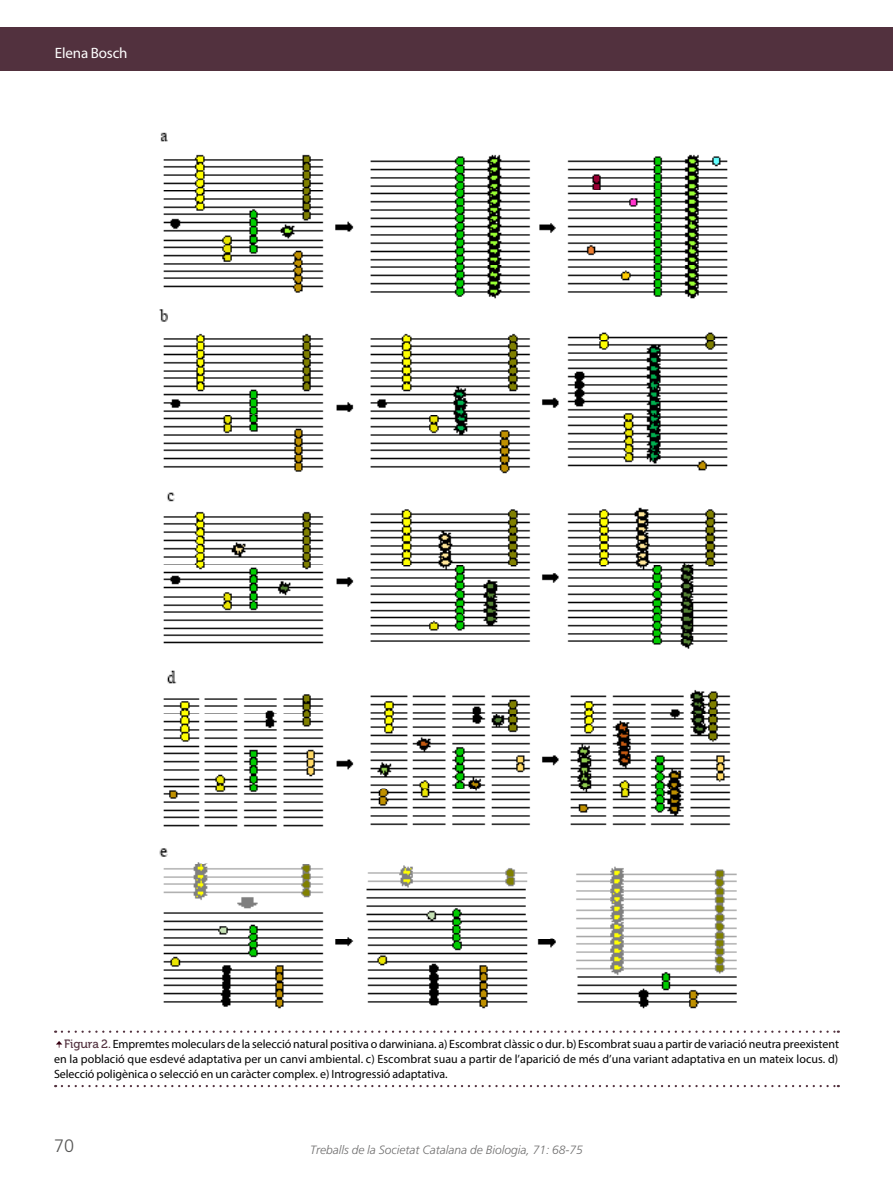
<style>
.page{position:relative;width:893px;height:1191px;background:#fff}
.page>*{position:absolute;margin:0;border:0;box-sizing:border-box;transform-origin:0 0}
.t1{font:300 18px "Frutiger LT Std";color:#575756}
.t2{font:15px "Myriad Pro";letter-spacing:-.01em;color:#fff}
.t3{font:12px/15px "Myriad Pro";letter-spacing:-.005em;color:#000;text-align:justify}
.t4{font:italic 300 12px "Frutiger LT Std";color:#706f6f}
.s1{font-family:"Museo 500";color:#52313e}
</style>
<div class="page">
<img style="left:159px;top:132px;width:578px;height:877px">
<div style="left:0;top:27px;width:893px;height:44px;background:#52313e"></div>
<svg style="left:62px;top:1030px;width:777px;height:2px"></svg>
<svg style="left:62px;top:1085px;width:777px;height:2px"></svg>
<svg style="left:56px;top:1041px;width:6px;height:6px"></svg>
<p class="t2" style="left:55px;top:44px;width:74px">Elena Bosch</p>
<p class="t3" style="left:54px;top:1036px;width:787px;text-indent:10px"><span class="s1">Figura 2.</span> Empremtes moleculars de la selecció natural positiva o darwiniana. a) Escombrat clàssic o dur. b) Escombrat suau a partir de variació neutra preexistent en la població que esdevé adaptativa per un canvi ambiental. c) Escombrat suau a partir de l’aparició de més d’una variant adaptativa en un mateix locus. d)<br>Selecció poligènica o selecció en un caràcter complex. e) Introgressió adaptativa.</p>
<h1 class="t1" style="left:54px;top:1136px;width:22px">70</h1>
<p class="t4" style="left:310px;top:1142px;width:274px">Treballs de la Societat Catalana de Biologia, 71: 68-75</p>
</div>
